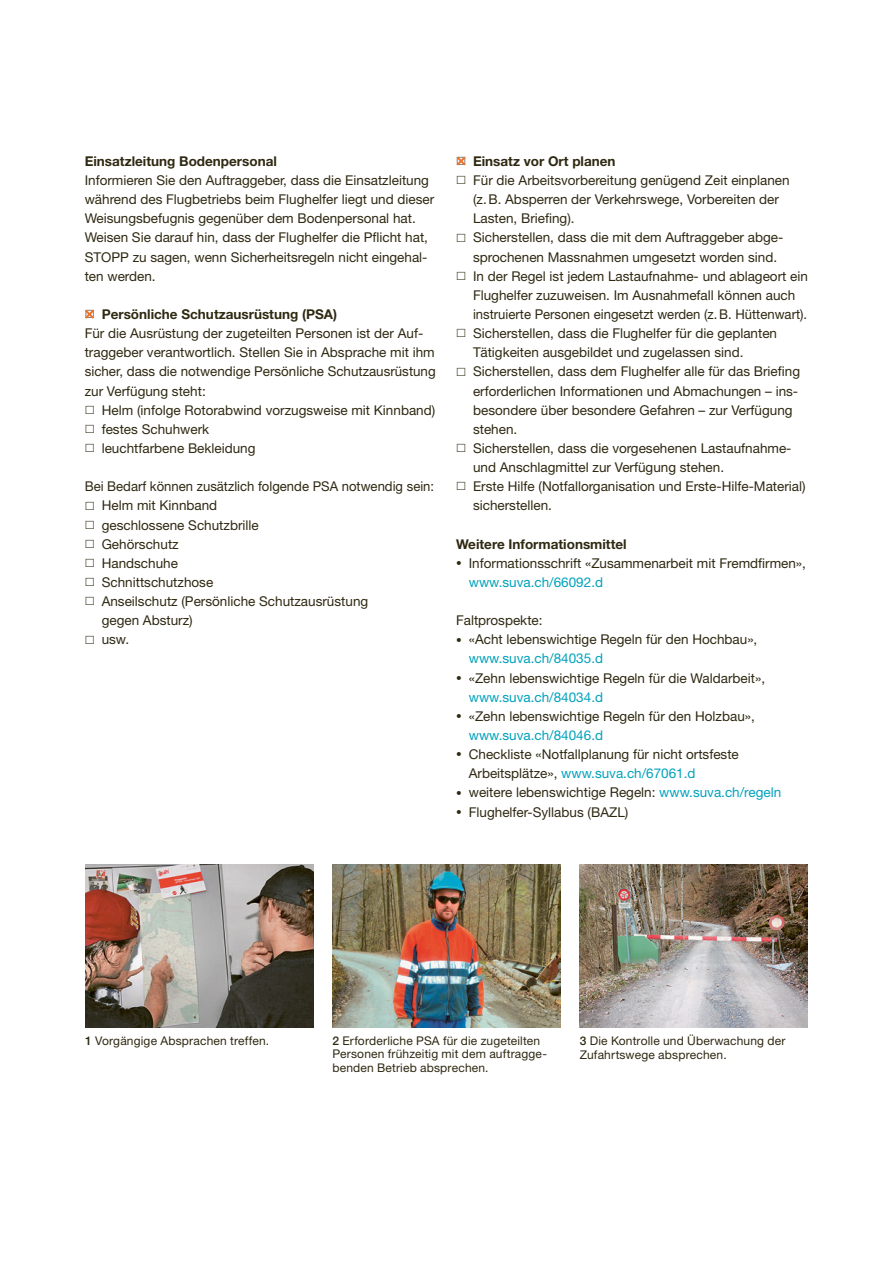
<style>
.page{position:relative;width:893px;height:1263px;background:#fff}
.page>*{position:absolute;margin:0;border:0;box-sizing:border-box;transform-origin:0 0}
.t1{font:13.5px/19.2px "Helvetica Neue LT Std";color:#2f2912}
.t2{font:700 13.5px "Helvetica Neue LT Std";color:#2f2912}
.t3{font:12px/13.8px "Helvetica Neue LT Std";letter-spacing:.015em;color:#2f2912}
.s1{font-size:11.25px}
.s2{color:#00a2bc}
.s3{font-weight:500}
</style>
<div class="page">
<img style="left:85px;top:864px;width:228px;height:163px">
<img style="left:332px;top:864px;width:229px;height:163px">
<img style="left:580px;top:864px;width:228px;height:163px">
<svg style="left:85px;top:310px;width:9px;height:9px"></svg>
<svg style="left:457px;top:157px;width:9px;height:9px"></svg>
<p class="t2" style="left:85px;top:153px;width:194px">Einsatzleitung Bodenpersonal</p>
<p class="t1" style="left:85px;top:170px;width:351px">Informieren Sie den Auftraggeber, dass die Einsatzleitung während des Flugbetriebs beim Flughelfer liegt und dieser Weisungsbefugnis gegenüber dem Bodenpersonal hat.<br>Weisen Sie darauf hin, dass der Flughelfer die Pflicht hat, STOPP zu sagen, wenn Sicherheitsregeln nicht eingehal&shy;ten werden.</p>
<p class="t2" style="left:102px;top:306px;width:237px">Persönliche Schutzausrüstung (PSA)</p>
<p class="t1" style="left:85px;top:324px;width:352px">Für die Ausrüstung der zugeteilten Personen ist der Auf&shy;traggeber verantwortlich. Stellen Sie in Absprache mit ihm sicher, dass die notwendige Persönliche Schutzausrüstung zur Verfügung steht:</p>
<p class="t1" style="left:102px;top:400px;width:335px">Helm (infolge Rotorabwind vorzugsweise mit Kinnband) festes Schuhwerk<br>leuchtfarbene Bekleidung</p>
<p class="t1" style="left:102px;top:477px;width:334px;text-indent:-17px">Bei Bedarf können zusätzlich folgende PSA notwendig sein:<br>Helm mit Kinnband<br>geschlossene Schutzbrille<br>Gehörschutz<br>Handschuhe<br>Schnittschutzhose<br>Anseilschutz (Persönliche Schutzausrüstung<br>gegen Absturz)<br>usw.</p>
<p class="t2" style="left:473px;top:153px;width:144px">Einsatz vor Ort planen</p>
<p class="t1" style="left:473px;top:170px;width:336px">Für die Arbeitsvorbereitung genügend Zeit einplanen (z.B. Absperren der Verkehrswege, Vorbereiten der Lasten, Briefing).<br>Sicherstellen, dass die mit dem Auftraggeber abge&shy;sprochenen Massnahmen umgesetzt worden sind.<br>In der Regel ist jedem Lastaufnahme- und ablageort ein Flughelfer zuzuweisen. Im Ausnahmefall können auch instruierte Personen eingesetzt werden (z.B. Hüttenwart).<br>Sicherstellen, dass die Flughelfer für die geplanten Tätigkeiten ausgebildet und zugelassen sind.<br>Sicherstellen, dass dem Flughelfer alle für das Briefing erforderlichen Informationen und Abmachungen – ins&shy;besondere über besondere Gefahren – zur Verfügung stehen.<br>Sicherstellen, dass die vorgesehenen Lastaufnahme&shy;und Anschlagmittel zur Verfügung stehen.<br>Erste Hilfe (Notfallorganisation und Erste-Hilfe-Material) sicherstellen.</p>
<p class="t2" style="left:456px;top:535px;width:172px">Weitere Informationsmittel</p>
<p class="t1" style="left:469px;top:553px;width:339px;text-indent:-13px"><span class="s1">•</span> Informationsschrift «Zusammenarbeit mit Fremdfirmen», <span class="s2">www.suva.ch/66092.d</span></p>
<p class="t1" style="left:456px;top:611px;width:88px">Faltprospekte:</p>
<p class="t1" style="left:469px;top:630px;width:290px;text-indent:-13px"><span class="s1">•</span> «Acht lebenswichtige Regeln für den Hochbau», <span class="s2">www.suva.ch/84035.d</span></p>
<p class="t1" style="left:469px;top:668px;width:298px;text-indent:-13px"><span class="s1">•</span> «Zehn lebenswichtige Regeln für die Waldarbeit», <span class="s2">www.suva.ch/84034.d</span></p>
<p class="t1" style="left:469px;top:706px;width:288px;text-indent:-13px"><span class="s1">•</span> «Zehn lebenswichtige Regeln für den Holzbau», <span class="s2">www.suva.ch/84046.d</span></p>
<p class="t1" style="left:469px;top:744px;width:272px;text-indent:-13px"><span class="s1">•</span> Checkliste «Notfallplanung für nicht ortsfeste<br>Arbeitsplätze», <span class="s2">www.suva.ch/67061.d</span></p>
<p class="t1" style="left:456px;top:783px;width:327px"><span class="s1">•</span> weitere lebenswichtige Regeln: <span class="s2">www.suva.ch/regeln</span></p>
<p class="t1" style="left:456px;top:802px;width:174px"><span class="s1">•</span> Flughelfer-Syllabus (BAZL)</p>
<p class="t3" style="left:85px;top:1033px;width:186px"><span class="s3">1</span> Vorgängige Absprachen treffen.</p>
<p class="t3" style="left:332px;top:1033px;width:216px"><span class="s3">2</span> Erforderliche PSA für die zugeteilten<br>Personen frühzeitig mit dem auftragge&shy;benden Betrieb absprechen.</p>
<p class="t3" style="left:580px;top:1034px;width:207px"><span class="s3">3</span> Die Kontrolle und Überwachung der<br>Zufahrtswege absprechen.</p>
</div>
